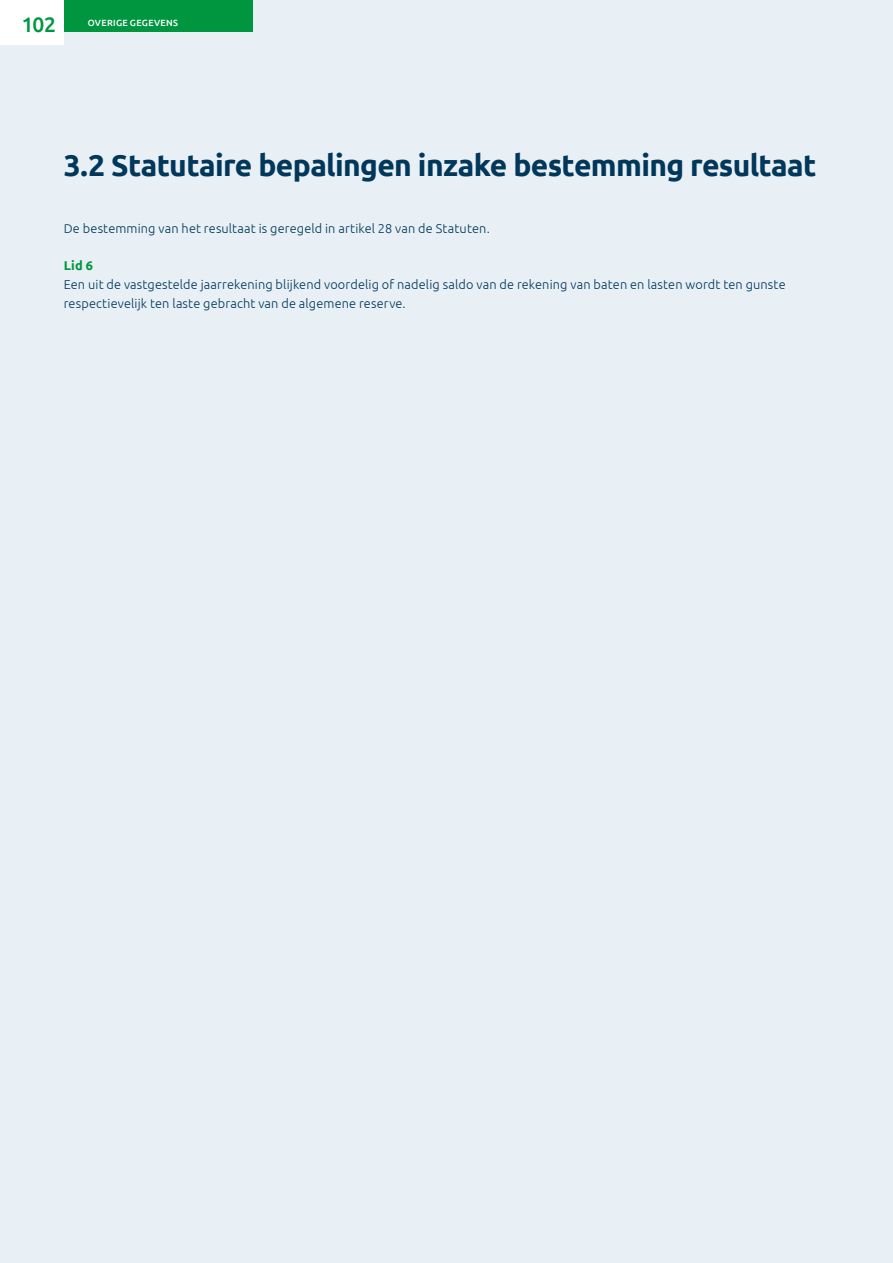
<style>
.page{position:relative;width:893px;height:1263px;background:#e8f0f5}
.page>*{position:absolute;margin:0;border:0;box-sizing:border-box;transform-origin:0 0}
.t1{font:700 30px "Ubuntu";letter-spacing:-.02em;color:#00375b}
.t2{font:500 21px "Ubuntu";color:#00963f}
.t3{font:300 12.75px/18.8px "Ubuntu";letter-spacing:.01em;color:#00375b}
.t4{font:700 12.75px "Ubuntu";color:#00963f}
.t5{font:500 9px "Ubuntu";letter-spacing:.04em;color:#fff}
</style>
<div class="page">
<div style="left:64px;top:0;width:189px;height:32px;background:#00963f"></div>
<div style="left:0;top:0;width:64px;height:45px;background:#fff"></div>
<h2 class="t2" style="left:21px;top:11px;width:36px">102</h2>
<p class="t5" style="left:88px;top:17px;width:92px">OVERIGE GEGEVENS</p>
<h1 class="t1" style="left:64px;top:147px;width:754px">3.2 Statutaire bepalingen inzake bestemming resultaat</h1>
<p class="t3" style="left:64px;top:218px;width:428px">De bestemming van het resultaat is geregeld in artikel 28 van de Statuten.</p>
<p class="t4" style="left:64px;top:258px;width:31px">Lid 6</p>
<p class="t3" style="left:64px;top:275px;width:723px">Een uit de vastgestelde jaarrekening blijkend voordelig of nadelig saldo van de rekening van baten en lasten wordt ten gunste respectievelijk ten laste gebracht van de algemene reserve.</p>
</div>
